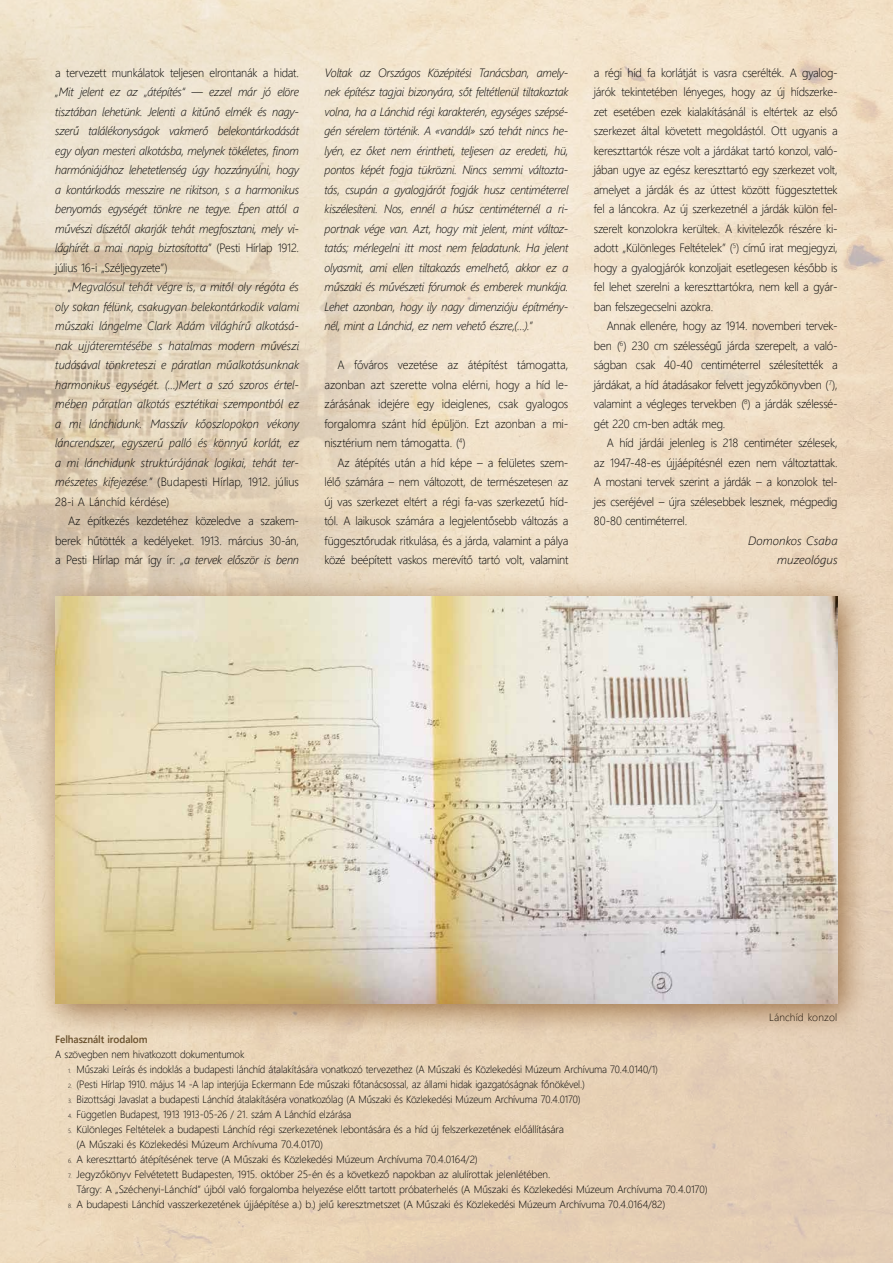
<style>
.page{position:relative;width:893px;height:1263px;background:#fff}
.page>*{position:absolute;margin:0;border:0;box-sizing:border-box;transform-origin:0 0}
.t1{font:12px/19.5px "Webly Sleek UI Light";letter-spacing:-.02em;color:#000;text-align:justify;scale:.95 1}
.t2{font:italic 12px/19.5px "Webly Sleek UI Light";letter-spacing:-.015em;color:#000;text-align:justify;scale:.95 1}
.t3{font:italic 12px/19.5px "Webly Sleek UI Light";letter-spacing:.01em;color:#000;text-align:right}
.t4{font:10.5px/15px "Webly Sleek UI Light";letter-spacing:-.015em;color:#000}
.t5{font:10.5px "Webly Sleek UI Light";letter-spacing:-.015em;color:#000;scale:.95 1}
.t6{font:10.5px "Webly Sleek UI Semibold";letter-spacing:-.01em;color:#674e2b;scale:.95 1}
.t7{font:10.5px "Webly Sleek UI Light";letter-spacing:.015em;color:#000}
.s1{font-style:normal}
.s2{font-style:italic}
.s3{font-size:6.15px}
</style>
<div class="page">
<img style="left:0;top:0;width:559px;height:931px">
<svg style="left:0;top:173px;width:37px;height:308px;background:#e0d1b8"></svg>
<div style="left:33px;top:574px;width:839px;height:463px;background:#835221;opacity:.75"></div>
<img style="left:55px;top:596px;width:782px;height:407px">
<p class="t1" style="left:55px;top:62px;width:258px">a tervezett munkálatok teljesen elrontanák a hidat.</p>
<p class="t2" style="left:55px;top:82px;width:258px">„Mit jelent ez az „átépítés“ — ezzel már jó elöre tisztában lehetünk. Jelenti a kitűnő elmék és nagy&shy;szerű találékonyságok vakmerő belekontárkodását egy olyan mesteri alkotásba, melynek tökéletes, finom harmóniájához lehetetlenség úgy hozzányúlni, hogy a kontárkodás messzire ne rikitson, s a harmonikus benyomás egységét tönkre ne tegye. Épen attól a művészi díszétől akarják tehát megfosztani, mely vi&shy;lághírét a mai napig biztosította” <span class="s1">(Pesti Hírlap 1912. július 16-i „Széljegyzete”)</span></p>
<p class="t2" style="left:55px;top:277px;width:258px;text-indent:13px">„Megvalósul tehát végre is, a mitől oly régóta és oly sokan félünk, csakugyan belekontárkodik valami műszaki lángelme Clark Adám világhírű alkotásá&shy;nak ujjáteremtésébe s hatalmas modern művészi tudásával tönkreteszi e páratlan műalkotásunknak harmonikus egységét. (…)Mert a szó szoros értel&shy;mében páratlan alkotás esztétikai szempontból ez a mi lánchidunk. Masszív kőoszlopokon vékony láncrendszer, egyszerű palló és könnyű korlát, ez a mi lánchidunk struktúrájának logikai, tehát ter&shy;mészetes kifejezése.” <span class="s1">(Budapesti Hírlap, 1912. július 28-i A Lánchíd kérdése)</span></p>
<p class="t1" style="left:55px;top:511px;width:258px;text-indent:13px">Az építkezés kezdetéhez közeledve a szakem&shy;berek hűtötték a kedélyeket. 1913. március 30-án, a Pesti Hírlap már így ír: <span class="s2">„a tervek először is benn</span></p>
<p class="t2" style="left:325px;top:62px;width:258px">Voltak az Országos Középitési Tanácsban, amely&shy;nek építész tagjai bizonyára, sőt feltétlenül tiltakoztak volna, ha a Lánchid régi karakterén, egységes szépsé&shy;gén sérelem történik. A «vandál» szó tehát nincs he&shy;lyén, ez őket nem érintheti, teljesen az eredeti, hü, pontos képét fogja tükrözni. Nincs semmi változta&shy;tás, csupán a gyalogjárót fogják husz centiméterrel kiszélesíteni. Nos, ennél a húsz centiméternél a ri&shy;portnak vége van. Azt, hogy mit jelent, mint változ&shy;tatás; mérlegelni itt most nem feladatunk. Ha jelent olyasmit, ami ellen tiltakozás emelhető, akkor ez a műszaki és művészeti fórumok és emberek munkája.<br>Lehet azonban, hogy ily nagy dimenzióju építmény&shy;nél, mint a Lánchid, ez nem vehető észre,(…).”</p>
<p class="t1" style="left:325px;top:355px;width:258px;text-indent:13px">A főváros vezetése az átépítést támogatta, azonban azt szerette volna elérni, hogy a híd le&shy;zárásának idejére egy ideiglenes, csak gyalogos forgalomra szánt híd épüljön. Ezt azonban a mi&shy;nisztérium nem támogatta. (<sup>4</sup>)</p>
<p class="t1" style="left:325px;top:452px;width:258px;text-indent:13px">Az átépítés után a híd képe – a felületes szem&shy;lélő számára – nem változott, de természetesen az új vas szerkezet eltért a régi fa-vas szerkezetű híd&shy;tól. A laikusok számára a legjelentősebb változás a függesztőrudak ritkulása, és a járda, valamint a pálya közé beépített vaskos merevítő tartó volt, valamint</p>
<p class="t1" style="left:594px;top:62px;width:258px">a régi híd fa korlátját is vasra cserélték. A gyalog&shy;járók tekintetében lényeges, hogy az új hídszerke&shy;zet esetében ezek kialakításánál is eltértek az első szerkezet által követett megoldástól. Ott ugyanis a kereszttartók része volt a járdákat tartó konzol, való&shy;jában ugye az egész kereszttartó egy szerkezet volt, amelyet a járdák és az úttest között függesztettek fel a láncokra. Az új szerkezetnél a járdák külön fel&shy;szerelt konzolokra kerültek. A kivitelezők részére ki&shy;adott „Különleges Feltételek” (<sup>5</sup>) című irat megjegyzi, hogy a gyalogjárók konzoljait esetlegesen később is fel lehet szerelni a kereszttartókra, nem kell a gyár&shy;ban felszegecselni azokra.</p>
<p class="t1" style="left:594px;top:316px;width:258px;text-indent:13px">Annak ellenére, hogy az 1914. novemberi tervek&shy;ben (<sup>6</sup>) 230 cm szélességű járda szerepelt, a való&shy;ságban csak 40-40 centiméterrel szélesítették a járdákat, a híd átadásakor felvett jegyzőkönyvben (<sup>7</sup>), valamint a végleges tervekben (<sup>8</sup>) a járdák szélessé&shy;gét 220 cm-ben adták meg.</p>
<p class="t1" style="left:594px;top:433px;width:258px;text-indent:13px">A híd járdái jelenleg is 218 centiméter szélesek, az 1947-48-es újjáépítésnél ezen nem változtattak.<br>A mostani tervek szerint a járdák – a konzolok tel&shy;jes cseréjével – újra szélesebbek lesznek, mégpedig 80-80 centiméterrel.</p>
<p class="t3" style="left:748px;top:530px;width:91px">Domonkos Csaba muzeológus</p>
<p class="t7" style="left:769px;top:1009px;width:70px">Lánchíd konzol</p>
<p class="t6" style="left:55px;top:1031px;width:99px">Felhasznált irodalom</p>
<p class="t5" style="left:55px;top:1046px;width:201px">A szövegben nem hivatkozott dokumentumok</p>
<p class="t5" style="left:68px;top:1061px;width:623px"><span class="s3">1.</span> Műszaki Leírás és indoklás a budapesti lánchíd átalakítására vonatkozó tervezethez (A Műszaki és Közlekedési Múzeum Archívuma 70.4.0140/1)</p>
<p class="t5" style="left:68px;top:1076px;width:545px"><span class="s3">2.</span> (Pesti Hírlap 1910. május 14 -A lap interjúja Eckermann Ede műszaki főtanácsossal, az állami hidak igazgatóságnak főnökével.)</p>
<p class="t5" style="left:68px;top:1091px;width:541px"><span class="s3">3.</span> Bizottsági Javaslat a budapesti Lánchíd átalakításéra vonatkozólag (A Műszaki és Közlekedési Múzeum Archívuma 70.4.0170)</p>
<p class="t5" style="left:68px;top:1106px;width:300px"><span class="s3">4.</span> Független Budapest, 1913 1913-05-26 / 21. szám A Lánchíd elzárása</p>
<p class="t4" style="left:77px;top:1121px;width:489px;text-indent:-9px"><span class="s3">5.</span> Különleges Feltételek a budapesti Lánchíd régi szerkezetének lebontására és a híd új felszerkezetének előállítására (A Műszaki és Közlekedési Múzeum Archívuma 70.4.0170)</p>
<p class="t4" style="left:68px;top:1151px;width:411px"><span class="s3">6.</span> A kereszttartó átépítésének terve (A Műszaki és Közlekedési Múzeum Archívuma 70.4.0164/2)</p>
<p class="t4" style="left:77px;top:1166px;width:633px;text-indent:-9px"><span class="s3">7.</span> Jegyzőkönyv Felvétetett Budapesten, 1915. október 25-én és a következő napokban az alulírottak jelenlétében.<br>Tárgy: A „Széchenyi-Lánchíd” újból való forgalomba helyezése előtt tartott próbaterhelés (A Műszaki és Közlekedési Múzeum Archívuma 70.4.0170)</p>
<p class="t4" style="left:68px;top:1196px;width:599px"><span class="s3">8.</span> A budapesti Lánchíd vasszerkezetének újjáépítése a.) b.) jelű keresztmetszet (A Műszaki és Közlekedési Múzeum Archívuma 70.4.0164/82)</p>
</div>
